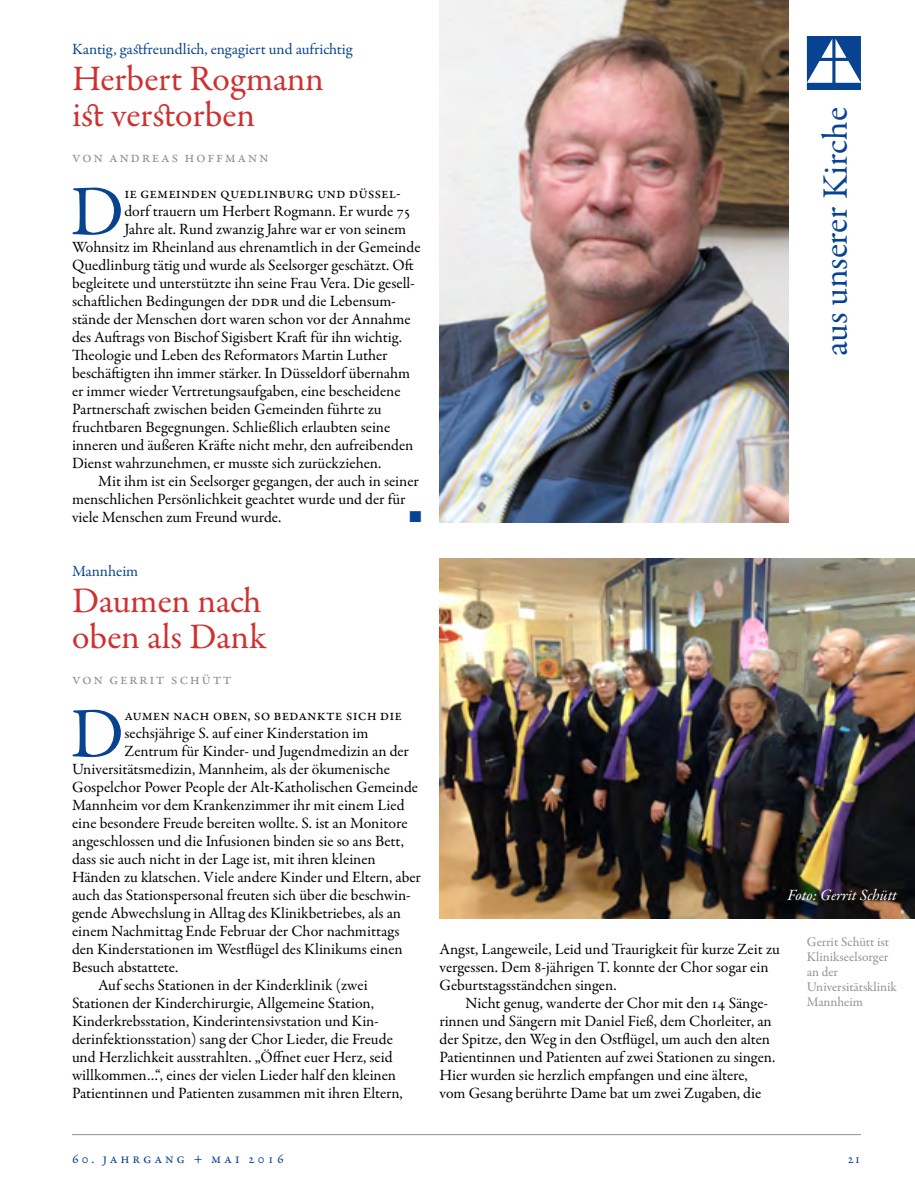
<style>
.page{position:relative;width:915px;height:1191px;background:#fff}
.page>*{position:absolute;margin:0;border:0;box-sizing:border-box;transform-origin:0 0}
.t1{font:71.25px "Garamond Premr Pro";color:#074391}
.t2{font:36px/36px "Garamond Premr Pro";letter-spacing:.005em;color:#ce3131}
.t3{font:36px "Garamond Premr Pro";color:#074391}
.t4{font:15.75px/18px "Garamond Premr Pro";color:#000}
.t5{font:15.75px "Garamond Premr Pro";color:#074391}
.t6{font:15.75px "Garamond Premr Pro";letter-spacing:.1em;color:#919195}
.t7{font:italic 15.75px "Garamond Premr Pro";color:#fff}
.t8{font:15.75px "Zapf Dingbats ITC";color:#074391}
.t9{font:14.25px "Garamond Premr Pro";letter-spacing:.2em;color:#074391}
.t10{font:13.35px/15px "Garamond Premr Pro";letter-spacing:.01em;color:#919195}
</style>
<div class="page">
<svg style="left:806px;top:36px;width:54px;height:54px"></svg>
<hr style="left:72px;top:1134px;width:788px;height:1px;background:#919195">
<img style="left:439px;top:558px;width:475px;height:360px">
<img style="left:439px;top:0;width:349px;height:522px">
<p class="t5" style="left:72px;top:40px;width:282px">Kantig, gastfreundlich, engagiert und aufrichtig</p>
<h2 class="t2" style="left:72px;top:62px;width:253px">Herbert Rogmann ist verstorben</h2>
<p class="t6" style="left:72px;top:148px;width:198px">Von Andreas Hoffmann</p>
<h1 class="t1" style="left:70px;top:169px;width:55px">D</h1>
<p class="t4" style="left:124px;top:184px;width:278px">ie Gemeinden Quedlinburg und Düssel-</p>
<p class="t4" style="left:124px;top:202px;width:287px">dorf trauern um Herbert Rogmann. Er wurde 75</p>
<p class="t4" style="left:124px;top:220px;width:283px">Jahre alt. Rund zwanzig Jahre war er von seinem</p>
<p class="t4" style="left:72px;top:238px;width:350px">Wohnsitz im Rheinland aus ehrenamtlich in der Gemeinde</p>
<p class="t4" style="left:72px;top:256px;width:343px">Quedlinburg tätig und wurde als Seelsorger geschätzt. Oft</p>
<p class="t4" style="left:72px;top:274px;width:344px">begleitete und unterstützte ihn seine Frau Vera. Die gesell-</p>
<p class="t4" style="left:72px;top:292px;width:325px">schaftlichen Bedingungen der DDR und die Lebensum-</p>
<p class="t4" style="left:72px;top:310px;width:340px">stände der Menschen dort waren schon vor der Annahme</p>
<p class="t4" style="left:72px;top:328px;width:331px">des Auftrags von Bischof Sigisbert Kraft für ihn wichtig.</p>
<p class="t4" style="left:72px;top:346px;width:317px">Theologie und Leben des Reformators Martin Luther</p>
<p class="t4" style="left:72px;top:364px;width:339px">beschäftigten ihn immer stärker. In Düsseldorf übernahm</p>
<p class="t4" style="left:72px;top:382px;width:330px">er immer wieder Vertretungsaufgaben, eine bescheidene</p>
<p class="t4" style="left:72px;top:400px;width:311px">Partnerschaft zwischen beiden Gemeinden führte zu</p>
<p class="t4" style="left:72px;top:418px;width:319px">fruchtbaren Begegnungen. Schließlich erlaubten seine</p>
<p class="t4" style="left:72px;top:436px;width:343px">inneren und äußeren Kräfte nicht mehr, den aufreibenden</p>
<p class="t4" style="left:72px;top:454px;width:311px">Dienst wahrzunehmen, er musste sich zurückziehen.</p>
<p class="t4" style="left:98px;top:472px;width:322px">Mit ihm ist ein Seelsorger gegangen, der auch in seiner</p>
<p class="t4" style="left:72px;top:490px;width:335px">menschlichen Persönlichkeit geachtet wurde und der für</p>
<p class="t4" style="left:72px;top:508px;width:211px">viele Menschen zum Freund wurde.</p>
<p class="t8" style="left:409px;top:509px;width:13px">■</p>
<p class="t5" style="left:72px;top:562px;width:68px">Mannheim</p>
<h2 class="t2" style="left:72px;top:584px;width:196px">Daumen nach oben als Dank</h2>
<p class="t6" style="left:72px;top:670px;width:161px">Von Gerrit Schütt</p>
<h1 class="t1" style="left:70px;top:691px;width:55px">D</h1>
<p class="t4" style="left:124px;top:706px;width:279px">aumen nach oben, so bedankte sich die</p>
<p class="t4" style="left:124px;top:724px;width:245px">sechsjährige S. auf einer Kinderstation im</p>
<p class="t4" style="left:124px;top:742px;width:286px">Zentrum für Kinder- und Jugendmedizin an der</p>
<p class="t4" style="left:72px;top:760px;width:319px">Universitätsmedizin, Mannheim, als der ökumenische</p>
<p class="t4" style="left:72px;top:778px;width:347px">Gospelchor Power People der Alt-Katholischen Gemeinde</p>
<p class="t4" style="left:72px;top:796px;width:334px">Mannheim vor dem Krankenzimmer ihr mit einem Lied</p>
<p class="t4" style="left:72px;top:814px;width:337px">eine besondere Freude bereiten wollte. S. ist an Monitore</p>
<p class="t4" style="left:72px;top:832px;width:333px">angeschlossen und die Infusionen binden sie so ans Bett,</p>
<p class="t4" style="left:72px;top:850px;width:305px">dass sie auch nicht in der Lage ist, mit ihren kleinen</p>
<p class="t4" style="left:72px;top:868px;width:350px">Händen zu klatschen. Viele andere Kinder und Eltern, aber</p>
<p class="t4" style="left:72px;top:886px;width:340px">auch das Stationspersonal freuten sich über die beschwin-</p>
<p class="t4" style="left:72px;top:904px;width:330px">gende Abwechslung in Alltag des Klinikbetriebes, als an</p>
<p class="t4" style="left:72px;top:922px;width:329px">einem Nachmittag Ende Februar der Chor nachmittags</p>
<p class="t4" style="left:72px;top:940px;width:332px">den Kinderstationen im Westflügel des Klinikums einen</p>
<p class="t4" style="left:72px;top:958px;width:108px">Besuch abstattete.</p>
<p class="t4" style="left:98px;top:976px;width:271px">Auf sechs Stationen in der Kinderklinik (zwei</p>
<p class="t4" style="left:72px;top:994px;width:303px">Stationen der Kinderchirurgie, Allgemeine Station,</p>
<p class="t4" style="left:72px;top:1012px;width:308px">Kinderkrebsstation, Kinderintensivstation und Kin-</p>
<p class="t4" style="left:72px;top:1030px;width:322px">derinfektionsstation) sang der Chor Lieder, die Freude</p>
<p class="t4" style="left:72px;top:1048px;width:322px">und Herzlichkeit ausstrahlten. „Öffnet euer Herz, seid</p>
<p class="t4" style="left:72px;top:1066px;width:325px">willkommen…“, eines der vielen Lieder half den kleinen</p>
<p class="t4" style="left:72px;top:1084px;width:332px">Patientinnen und Patienten zusammen mit ihren Eltern,</p>
<h2 class="t3" style="left:813px;top:356px;width:250px;rotate:-90deg">aus unserer Kirche</h2>
<p class="t7" style="left:787px;top:885px;width:111px">Foto: Gerrit Schütt</p>
<p class="t4" style="left:439px;top:940px;width:342px">Angst, Langeweile, Leid und Traurigkeit für kurze Zeit zu vergessen. Dem 8-jährigen T. konnte der Chor sogar ein<br>Geburtstagsständchen singen.</p>
<p class="t4" style="left:439px;top:994px;width:337px;text-indent:26px">Nicht genug, wanderte der Chor mit den 14 Sänge&shy;rinnen und Sängern mit Daniel Fieß, dem Chorleiter, an der Spitze, den Weg in den Ostflügel, um auch den alten Patientinnen und Patienten auf zwei Stationen zu singen.<br>Hier wurden sie herzlich empfangen und eine ältere, vom Gesang berührte Dame bat um zwei Zugaben, die</p>
<p class="t10" style="left:806px;top:934px;width:92px">Gerrit Schütt ist<br>Klinikseelsorger an der<br>Universitätsklinik<br>Mannheim</p>
<p class="t9" style="left:72px;top:1149px;width:213px">60. Jahrgang + Mai 2016</p>
<p class="t9" style="left:847px;top:1149px;width:15px">21</p>
</div>
